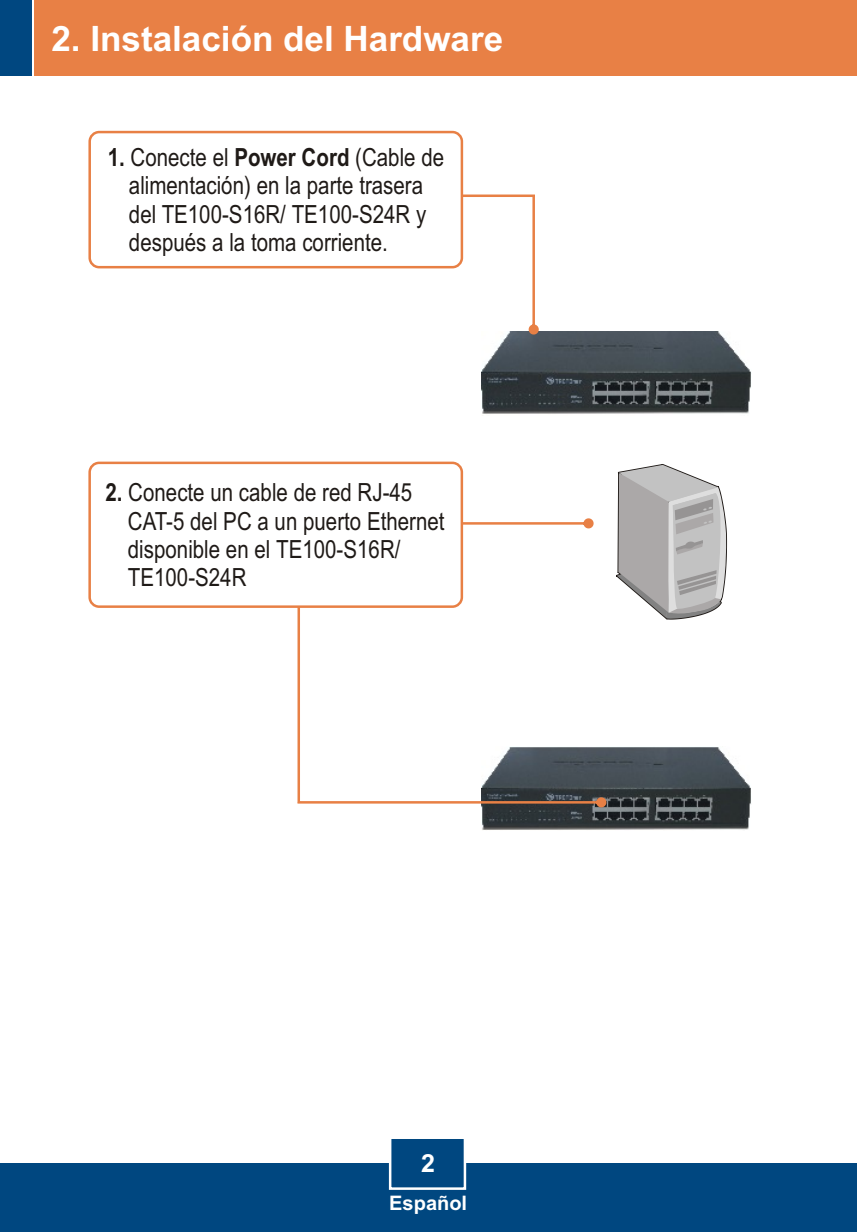
<style>
.page{position:relative;width:857px;height:1232px;background:#fff}
.page>*{position:absolute;margin:0;border:0;box-sizing:border-box;transform-origin:0 0}
.t1{font:700 35px "Arial";color:#fff}
.t2{font:25px/28.2px "Arial Narrow";color:#1f1a17}
.t3{font:700 25px "Arial";color:#fff}
.t4{font:700 20px "Arial";color:#fff}
.s1{font-weight:700}
</style>
<div class="page">
<img style="left:481px;top:747px;width:270px;height:82px">
<img style="left:481px;top:332px;width:270px;height:82px">
<div style="left:0;top:1163px;width:856px;height:68px;background:#004780"></div>
<div style="left:34px;top:0;width:822px;height:76px;background:#e88045"></div>
<div style="left:0;top:0;width:31px;height:76px;background:#004780"></div>
<svg style="left:293px;top:583px;width:313px;height:224px"></svg>
<svg style="left:427px;top:194px;width:111px;height:140px"></svg>
<svg style="left:616px;top:464px;width:110px;height:156px"></svg>
<svg style="left:463px;top:518px;width:130px;height:10px"></svg>
<svg style="left:388px;top:1139px;width:79px;height:51px"></svg>
<div style="left:88px;top:461px;width:375px;height:146px;background:#fff;border:3px solid #e88045;border-radius:9px"></div>
<div style="left:88px;top:131px;width:375px;height:137px;background:#fff;border:3px solid #e88045;border-radius:9px"></div>
<h1 class="t1" style="left:51px;top:25px;width:453px">2. Instalación del Hardware</h1>
<p class="t2" style="left:129px;top:145px;width:316px;text-indent:-21px"><span class="s1">1.</span> Conecte el <span class="s1">Power Cord</span> (Cable de alimentación) en la parte trasera del TE100-S16R/ TE100-S24R y después a la toma corriente.</p>
<p class="t2" style="left:128px;top:480px;width:318px;text-indent:-22px"><span class="s1">2.</span> Conecte un cable de red RJ-45<br>CAT-5 del PC a un puerto Ethernet disponible en el TE100-S16R/<br>TE100-S24R</p>
<p class="t3" style="left:421px;top:1153px;width:15px">2</p>
<p class="t4" style="left:389px;top:1194px;width:79px">Español</p>
</div>
